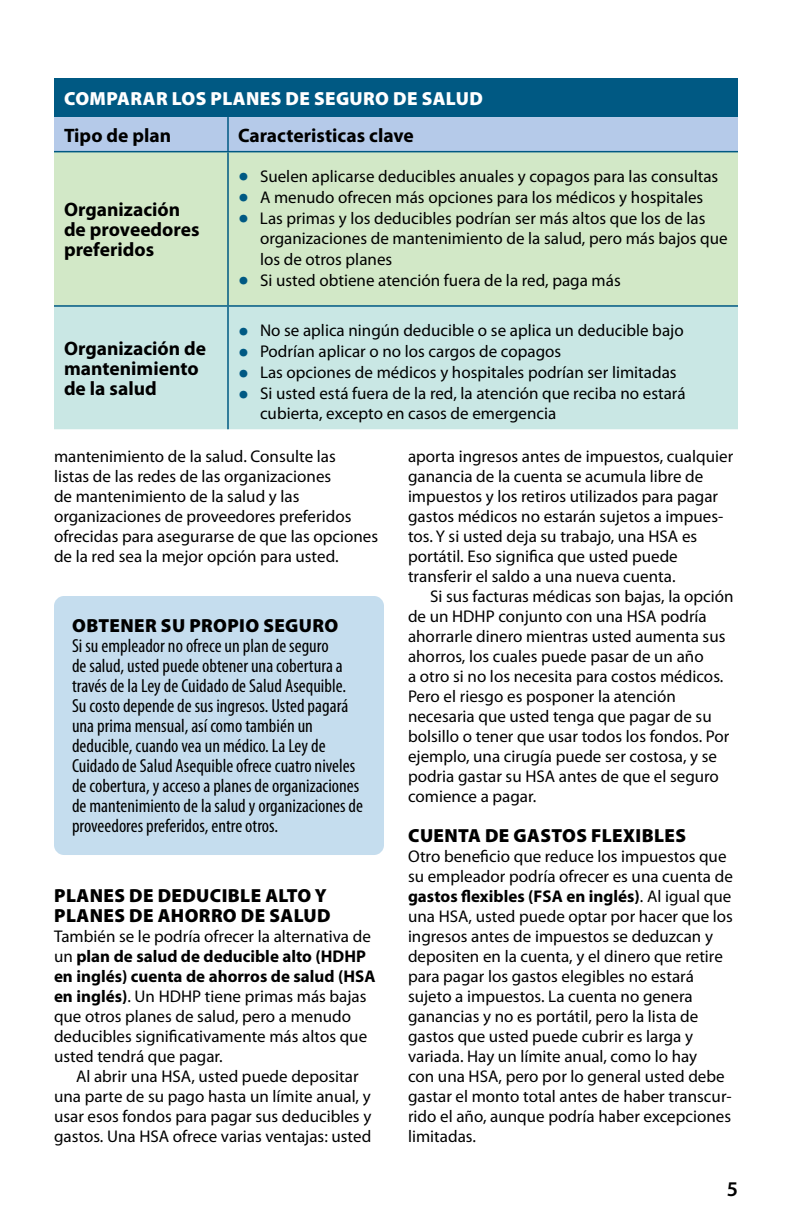
<style>
.page{position:relative;width:792px;height:1224px;background:#fff}
.page>*{position:absolute;margin:0;border:0;box-sizing:border-box;transform-origin:0 0}
.t1{font:600 21px "Myriad Pro";color:#000}
.t2{font:700 19.6px/20px "Myriad Pro";color:#000}
.t3{font:condensed 19px/20px "Myriad Pro";color:#000}
.t4{font:900 19px/20px "Myriad Pro";letter-spacing:.02em;color:#000}
.t5{font:900 19px "Myriad Pro";letter-spacing:.02em;color:#fff}
.t6{font:17px/20px "Myriad Pro";color:#000}
.s1{font-family:"Adobe Garamond Pro";font-size:28px;color:#005983}
.s2{font-weight:700}
</style>
<div class="page">
<div style="left:54px;top:79px;width:684px;height:38px;background:#005983"></div>
<div style="left:54px;top:117px;width:684px;height:34px;background:#b5cae9"></div>
<div style="left:54px;top:152px;width:684px;height:153px;background:#d2e8c7"></div>
<div style="left:54px;top:307px;width:684px;height:122px;background:#c9e7e4"></div>
<hr style="left:227px;top:117px;width:2px;height:34px;background:#005983">
<hr style="left:54px;top:151px;width:174px;height:1px;background:#005983">
<hr style="left:228px;top:151px;width:510px;height:1px;background:#005983">
<hr style="left:227px;top:152px;width:2px;height:153px;background:#005983">
<hr style="left:54px;top:305px;width:174px;height:2px;background:#005983">
<hr style="left:228px;top:305px;width:510px;height:2px;background:#005983">
<hr style="left:227px;top:307px;width:2px;height:122px;background:#005983">
<div style="left:54px;top:596px;width:330px;height:259px;background:#c5ddee;border-radius:10px"></div>
<p class="t5" style="left:64px;top:88px;width:420px">COMPARAR LOS PLANES DE SEGURO DE SALUD</p>
<p class="t2" style="left:64px;top:124px;width:109px">Tipo de plan</p>
<p class="t2" style="left:238px;top:124px;width:177px">Caracteristicas clave</p>
<p class="t2" style="left:64px;top:199px;width:137px">Organización de proveedores preferidos</p>
<p class="t2" style="left:64px;top:338px;width:144px">Organización de mantenimiento de la salud</p>
<p class="t6" style="left:238px;top:167px;width:482px"><span class="s1">•</span> Suelen aplicarse deducibles anuales y copagos para las consultas</p>
<p class="t6" style="left:238px;top:188px;width:467px"><span class="s1">•</span> A menudo ofrecen más opciones para los médicos y hospitales</p>
<p class="t6" style="left:260px;top:208px;width:469px;text-indent:-22px"><span class="s1">•</span> Las primas y los deducibles podrían ser más altos que los de las organizaciones de mantenimiento de la salud, pero más bajos que los de otros planes</p>
<p class="t6" style="left:238px;top:271px;width:384px"><span class="s1">•</span> Si usted obtiene atención fuera de la red, paga más</p>
<p class="t6" style="left:238px;top:321px;width:447px"><span class="s1">•</span> No se aplica ningún deducible o se aplica un deducible bajo</p>
<p class="t6" style="left:238px;top:342px;width:325px"><span class="s1">•</span> Podrían aplicar o no los cargos de copagos</p>
<p class="t6" style="left:238px;top:363px;width:440px"><span class="s1">•</span> Las opciones de médicos y hospitales podrían ser limitadas</p>
<p class="t6" style="left:260px;top:384px;width:427px;text-indent:-22px"><span class="s1">•</span> Si usted está fuera de la red, la atención que reciba no estará cubierta, excepto en casos de emergencia</p>
<p class="t6" style="left:54px;top:447px;width:326px">mantenimiento de la salud. Consulte las<br>listas de las redes de las organizaciones<br>de mantenimiento de la salud y las organizaciones de proveedores preferidos ofrecidas para asegurarse de que las opciones de la red sea la mejor opción para usted.</p>
<p class="t4" style="left:72px;top:616px;width:268px">OBTENER SU PROPIO SEGURO</p>
<p class="t3" style="left:72px;top:635px;width:293px">Si su empleador no ofrece un plan de seguro<br>de salud, usted puede obtener una cobertura a través de la Ley de Cuidado de Salud Asequible.<br>Su costo depende de sus ingresos. Usted pagará una prima mensual, así como también un deducible, cuando vea un médico. La Ley de Cuidado de Salud Asequible ofrece cuatro niveles de cobertura, y acceso a planes de organizaciones de mantenimiento de la salud y organizaciones de proveedores preferidos, entre otros.</p>
<p class="t4" style="left:54px;top:886px;width:278px">PLANES DE DEDUCIBLE ALTO Y<br>PLANES DE AHORRO DE SALUD</p>
<p class="t6" style="left:54px;top:927px;width:323px">También se le podría ofrecer la alternativa de un <span class="s2">plan de salud de deducible alto (HDHP en inglés) cuenta de ahorros de salud (HSA en inglés)</span>. Un HDHP tiene primas más bajas que otros planes de salud, pero a menudo deducibles significativamente más altos que usted tendrá que pagar.</p>
<p class="t6" style="left:54px;top:1067px;width:319px;text-align:center">Al abrir una HSA, usted puede depositar<br>una parte de su pago hasta un límite anual, y usar esos fondos para pagar sus deducibles y gastos. Una HSA ofrece varias ventajas: usted</p>
<p class="t6" style="left:408px;top:447px;width:327px">aporta ingresos antes de impuestos, cualquier ganancia de la cuenta se acumula libre de impuestos y los retiros utilizados para pagar gastos médicos no estarán sujetos a impues&shy;tos. Y si usted deja su trabajo, una HSA es portátil. Eso significa que usted puede transferir el saldo a una nueva cuenta.</p>
<p class="t6" style="left:408px;top:587px;width:327px;text-indent:22px">Si sus facturas médicas son bajas, la opción de un HDHP conjunto con una HSA podría ahorrarle dinero mientras usted aumenta sus ahorros, los cuales puede pasar de un año<br>a otro si no los necesita para costos médicos.<br>Pero el riesgo es posponer la atención necesaria que usted tenga que pagar de su bolsillo o tener que usar todos los fondos. Por ejemplo, una cirugía puede ser costosa, y se podria gastar su HSA antes de que el seguro comience a pagar.</p>
<p class="t4" style="left:408px;top:826px;width:279px">CUENTA DE GASTOS FLEXIBLES</p>
<p class="t6" style="left:408px;top:847px;width:327px">Otro beneficio que reduce los impuestos que su empleador podría ofrecer es una cuenta de <span class="s2">gastos flexibles (FSA en inglés)</span>. Al igual que una HSA, usted puede optar por hacer que los ingresos antes de impuestos se deduzcan y depositen en la cuenta, y el dinero que retire para pagar los gastos elegibles no estará sujeto a impuestos. La cuenta no genera ganancias y no es portátil, pero la lista de gastos que usted puede cubrir es larga y variada. Hay un límite anual, como lo hay<br>con una HSA, pero por lo general usted debe gastar el monto total antes de haber transcur&shy;rido el año, aunque podría haber excepciones limitadas.</p>
<p class="t1" style="left:727px;top:1176px;width:13px">5</p>
</div>
